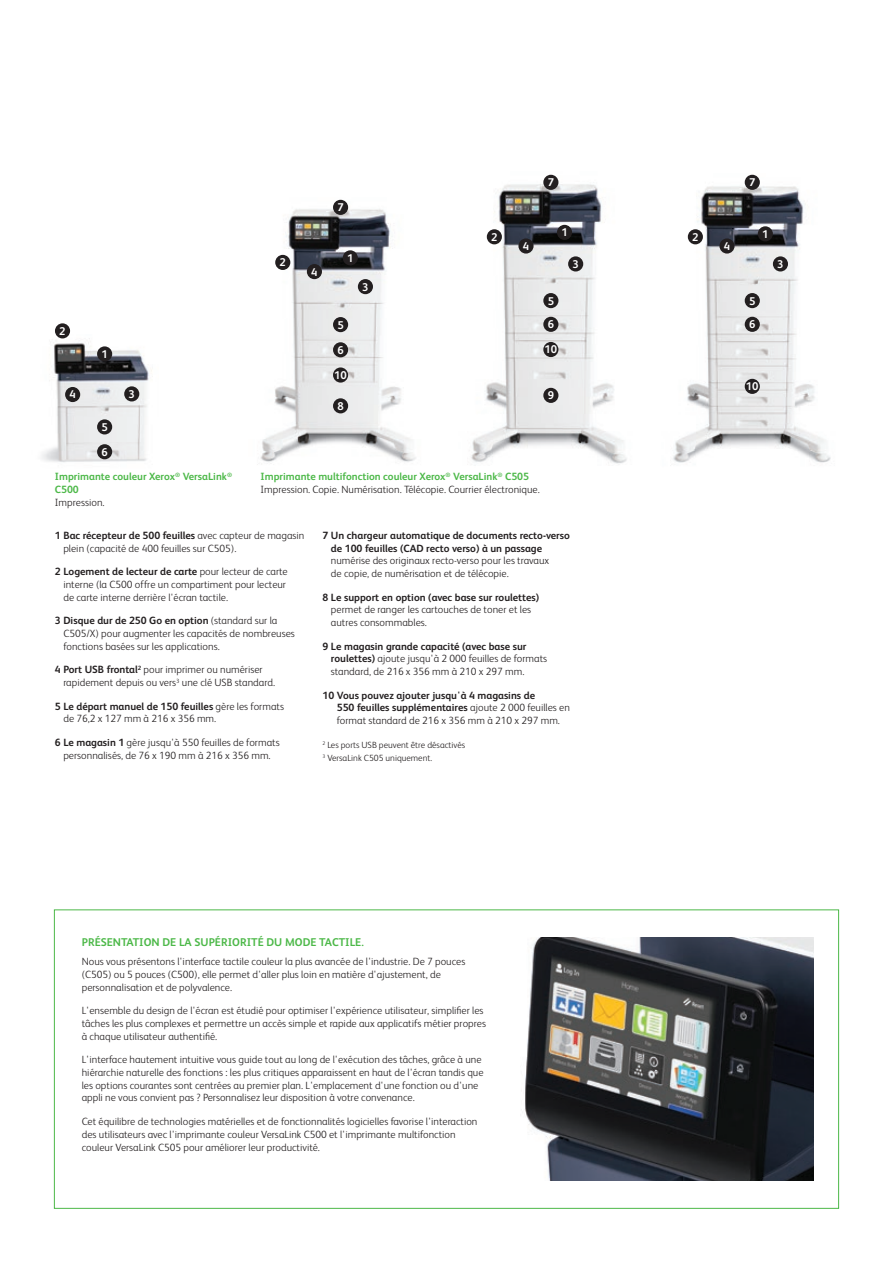
<style>
.page{position:relative;width:893px;height:1263px;background:#fff}
.page>*{position:absolute;margin:0;border:0;box-sizing:border-box;transform-origin:0 0}
.t1{font:700 11.25px "Xerox Sans";color:#4cb848}
.t2{font:700 11.25px "Xerox Sans";color:#fff}
.t3{font:300 10.5px/12.8px "Xerox Sans";color:#231f20}
.t4{font:700 10.5px/12.8px "Xerox Sans";color:#231f20}
.t5{font:700 10.5px/12.8px "Xerox Sans";color:#4cb848}
.t6{font:300 9px/12.8px "Xerox Sans";color:#231f20}
.s1{font-weight:700;color:#4cb848}
.s2{font-weight:700}
.s3{font-weight:300}
</style>
<div class="page">
<img style="left:521px;top:937px;width:292px;height:244px">
<img style="left:42px;top:334px;width:110px;height:128px">
<img style="left:257px;top:199px;width:159px;height:266px">
<img style="left:471px;top:174px;width:360px;height:290px">
<div style="left:97px;top:346px;width:15px;height:15px;background:#231f20;border-radius:50%"></div>
<div style="left:97px;top:419px;width:15px;height:15px;background:#231f20;border-radius:50%"></div>
<div style="left:773px;top:256px;width:15px;height:15px;background:#231f20;border-radius:50%"></div>
<div style="left:568px;top:256px;width:15px;height:15px;background:#231f20;border-radius:50%"></div>
<div style="left:358px;top:279px;width:15px;height:15px;background:#231f20;border-radius:50%"></div>
<div style="left:124px;top:386px;width:15px;height:15px;background:#231f20;border-radius:50%"></div>
<div style="left:333px;top:367px;width:15px;height:16px;background:#231f20;border-radius:50%"></div>
<div style="left:543px;top:342px;width:15px;height:15px;background:#231f20;border-radius:50%"></div>
<div style="left:333px;top:342px;width:15px;height:15px;background:#231f20;border-radius:50%"></div>
<div style="left:543px;top:317px;width:15px;height:15px;background:#231f20;border-radius:50%"></div>
<div style="left:745px;top:317px;width:15px;height:15px;background:#231f20;border-radius:50%"></div>
<div style="left:333px;top:317px;width:15px;height:15px;background:#231f20;border-radius:50%"></div>
<div style="left:543px;top:293px;width:15px;height:15px;background:#231f20;border-radius:50%"></div>
<div style="left:745px;top:293px;width:15px;height:15px;background:#231f20;border-radius:50%"></div>
<div style="left:333px;top:200px;width:15px;height:15px;background:#231f20;border-radius:50%"></div>
<div style="left:543px;top:175px;width:15px;height:15px;background:#231f20;border-radius:50%"></div>
<div style="left:745px;top:175px;width:15px;height:15px;background:#231f20;border-radius:50%"></div>
<div style="left:343px;top:250px;width:15px;height:15px;background:#231f20;border-radius:50%"></div>
<div style="left:557px;top:225px;width:15px;height:15px;background:#231f20;border-radius:50%"></div>
<div style="left:758px;top:226px;width:15px;height:15px;background:#231f20;border-radius:50%"></div>
<div style="left:719px;top:238px;width:16px;height:16px;background:#231f20;border-radius:50%"></div>
<div style="left:518px;top:238px;width:16px;height:16px;background:#231f20;border-radius:50%"></div>
<div style="left:307px;top:264px;width:15px;height:15px;background:#231f20;border-radius:50%"></div>
<div style="left:688px;top:229px;width:15px;height:15px;background:#231f20;border-radius:50%"></div>
<div style="left:487px;top:229px;width:15px;height:15px;background:#231f20;border-radius:50%"></div>
<div style="left:275px;top:255px;width:15px;height:15px;background:#231f20;border-radius:50%"></div>
<div style="left:55px;top:323px;width:15px;height:15px;background:#231f20;border-radius:50%"></div>
<div style="left:97px;top:444px;width:15px;height:15px;background:#231f20;border-radius:50%"></div>
<div style="left:333px;top:398px;width:15px;height:15px;background:#231f20;border-radius:50%"></div>
<div style="left:543px;top:388px;width:15px;height:15px;background:#231f20;border-radius:50%"></div>
<div style="left:745px;top:379px;width:15px;height:15px;background:#231f20;border-radius:50%"></div>
<div style="left:65px;top:387px;width:15px;height:15px;background:#231f20;border-radius:50%"></div>
<p class="t2" style="left:59px;top:323px;width:8px">2</p>
<p class="t2" style="left:69px;top:387px;width:8px">4</p>
<p class="t2" style="left:101px;top:346px;width:8px">1</p>
<p class="t2" style="left:101px;top:419px;width:8px">5</p>
<p class="t2" style="left:101px;top:444px;width:8px">6</p>
<p class="t2" style="left:129px;top:386px;width:8px">3</p>
<p class="t5" style="left:55px;top:470px;width:179px">Imprimante couleur Xerox<sup>®</sup> VersaLink<sup>®<br></sup>C500</p>
<p class="t3" style="left:55px;top:495px;width:51px">Impression.</p>
<p class="t2" style="left:280px;top:255px;width:8px">2</p>
<p class="t2" style="left:311px;top:264px;width:8px">4</p>
<p class="t2" style="left:337px;top:200px;width:8px">7</p>
<p class="t2" style="left:347px;top:250px;width:8px">1</p>
<p class="t2" style="left:362px;top:279px;width:8px">3</p>
<p class="t2" style="left:548px;top:175px;width:8px">7</p>
<p class="t2" style="left:749px;top:175px;width:8px">7</p>
<p class="t2" style="left:561px;top:225px;width:8px">1</p>
<p class="t2" style="left:762px;top:226px;width:8px">1</p>
<p class="t2" style="left:491px;top:229px;width:8px">2</p>
<p class="t2" style="left:692px;top:229px;width:8px">2</p>
<p class="t2" style="left:523px;top:238px;width:8px">4</p>
<p class="t2" style="left:724px;top:238px;width:8px">4</p>
<p class="t2" style="left:572px;top:256px;width:8px">3</p>
<p class="t2" style="left:777px;top:256px;width:8px">3</p>
<p class="t2" style="left:548px;top:293px;width:8px">5</p>
<p class="t2" style="left:749px;top:293px;width:8px">5</p>
<p class="t2" style="left:337px;top:317px;width:8px">5</p>
<p class="t2" style="left:548px;top:317px;width:8px">6</p>
<p class="t2" style="left:749px;top:317px;width:8px">6</p>
<p class="t2" style="left:337px;top:342px;width:8px">6</p>
<p class="t2" style="left:545px;top:342px;width:14px">10</p>
<p class="t2" style="left:334px;top:367px;width:14px">10</p>
<p class="t2" style="left:337px;top:398px;width:8px">8</p>
<p class="t2" style="left:548px;top:388px;width:8px">9</p>
<p class="t2" style="left:746px;top:379px;width:14px">10</p>
<p class="t3" style="left:261px;top:470px;width:281px"><span class="s1">Imprimante multifonction couleur Xerox</span><sup>®</sup> <span class="s1">VersaLink</span><sup>®</sup> <span class="s1">C505<br></span>Impression. Copie. Numérisation. Télécopie. Courrier électronique.</p>
<p class="t3" style="left:63px;top:528px;width:243px;text-indent:-8px"><span class="s2">1 Bac récepteur de 500 feuilles</span> avec capteur de magasin plein (capacité de 400 feuilles sur C505).</p>
<p class="t3" style="left:63px;top:565px;width:226px;text-indent:-8px"><span class="s2">2 Logement de lecteur de carte</span> pour lecteur de carte interne (la C500 offre un compartiment pour lecteur de carte interne derrière l'écran tactile.</p>
<p class="t3" style="left:63px;top:614px;width:233px;text-indent:-8px"><span class="s2">3 Disque dur de 250 Go en option</span> (standard sur la<br>C505/X) pour augmenter les capacités de nombreuses fonctions basées sur les applications.</p>
<p class="t3" style="left:63px;top:663px;width:213px;text-indent:-8px"><span class="s2">4 Port USB frontal</span><sup>2</sup> pour imprimer ou numériser rapidement depuis ou vers<sup>3</sup> une clé USB standard.</p>
<p class="t3" style="left:63px;top:699px;width:222px;text-indent:-8px"><span class="s2">5 Le départ manuel de 150 feuilles</span> gère les formats de 76,2 x 127 mm à 216 x 356 mm.</p>
<p class="t3" style="left:55px;top:735px;width:226px;text-align:center"><span class="s2">6 Le magasin 1</span> gère jusqu'à 550 feuilles de formats personnalisés, de 76 x 190 mm à 216 x 356 mm.</p>
<p class="t4" style="left:331px;top:528px;width:241px;text-indent:-8px">7 Un chargeur automatique de documents recto-verso de 100 feuilles (CAD recto verso) à un passage</p>
<p class="t3" style="left:331px;top:554px;width:220px">numérise des originaux recto-verso pour les travaux de copie, de numérisation et de télécopie.</p>
<p class="t4" style="left:322px;top:590px;width:218px">8 Le support en option (avec base sur roulettes)</p>
<p class="t3" style="left:331px;top:603px;width:202px">permet de ranger les cartouches de toner et les autres consommables.</p>
<p class="t3" style="left:331px;top:639px;width:218px;text-indent:-8px"><span class="s2">9 Le magasin grande capacité (avec base sur roulettes)</span> ajoute jusqu'à 2 000 feuilles de formats standard, de 216 x 356 mm à 210 x 297 mm.</p>
<p class="t4" style="left:337px;top:688px;width:235px;text-indent:-14px">10 Vous pouvez ajouter jusqu'à 4 magasins de<br>550 feuilles supplémentaires <span class="s3">ajoute 2 000 feuilles en format standard de 216 x 356 mm à 210 x 297 mm.</span></p>
<p class="t6" style="left:322px;top:738px;width:144px"><sup>2</sup> Les ports USB peuvent être désactivés<br><sup>3</sup> VersaLink C505 uniquement.</p>
<p class="t1" style="left:82px;top:934px;width:284px">PRÉSENTATION DE LA SUPÉRIORITÉ DU MODE TACTILE.</p>
<p class="t3" style="left:82px;top:955px;width:385px">Nous vous présentons l'interface tactile couleur la plus avancée de l'industrie. De 7 pouces (C505) ou 5 pouces (C500), elle permet d'aller plus loin en matière d'ajustement, de personnalisation et de polyvalence.</p>
<p class="t3" style="left:82px;top:1004px;width:406px">L'ensemble du design de l'écran est étudié pour optimiser l'expérience utilisateur, simplifier les tâches les plus complexes et permettre un accès simple et rapide aux applicatifs métier propres à chaque utilisateur authentifié.</p>
<p class="t3" style="left:82px;top:1053px;width:403px">L'interface hautement intuitive vous guide tout au long de l'exécution des tâches, grâce à une hiérarchie naturelle des fonctions : les plus critiques apparaissent en haut de l'écran tandis que les options courantes sont centrées au premier plan. L'emplacement d'une fonction ou d'une appli ne vous convient pas ? Personnalisez leur disposition à votre convenance.</p>
<p class="t3" style="left:82px;top:1114px;width:397px">Cet équilibre de technologies matérielles et de fonctionnalités logicielles favorise l'interaction des utilisateurs avec l'imprimante couleur VersaLink C500 et l'imprimante multifonction couleur VersaLink C505 pour améliorer leur productivité.</p>
</div>
